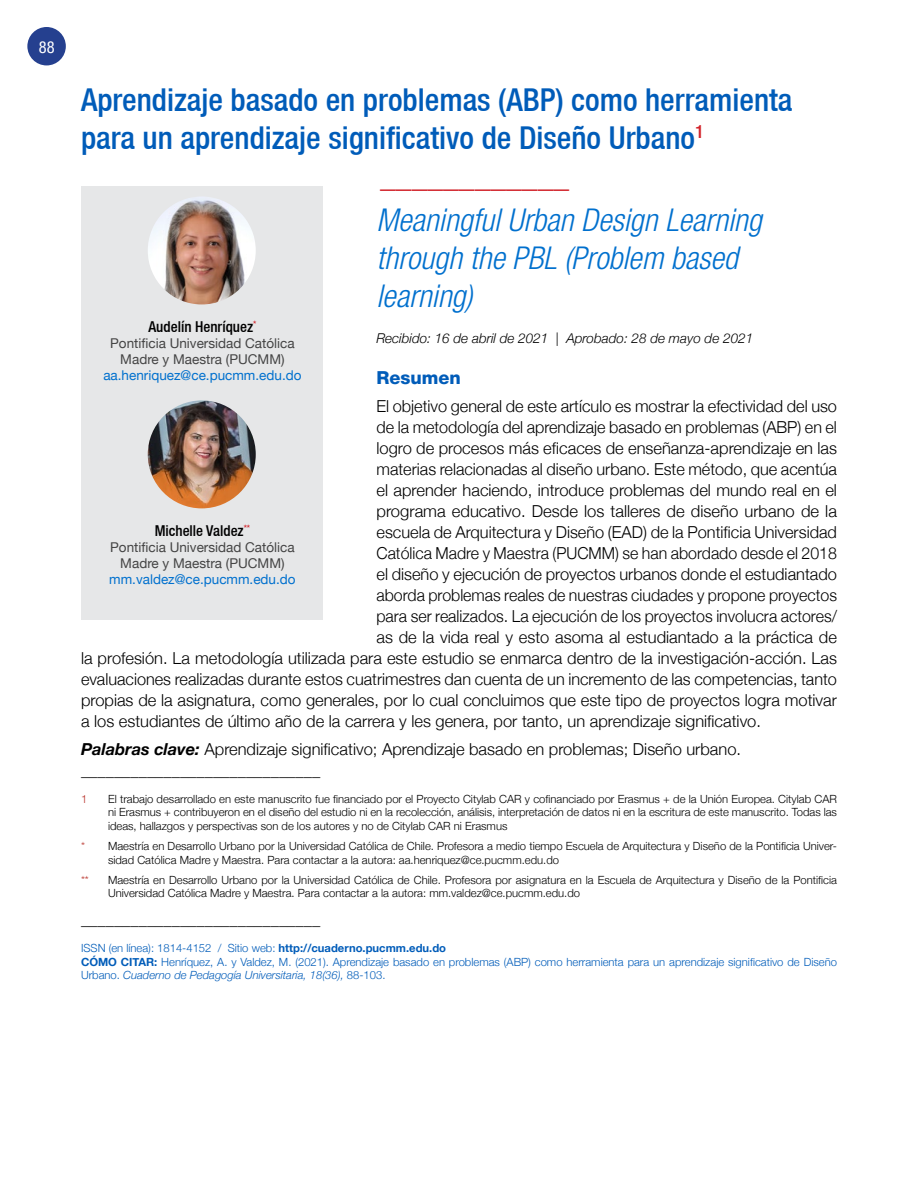
<style>
.page{position:relative;width:918px;height:1188px;background:#fff}
.page>*{position:absolute;margin:0;border:0;box-sizing:border-box;transform-origin:0 0}
.t1{font:500 condensed 31.5px "Helvetica Neue";color:#005cb9}
.t2{font:italic 300 condensed 31.5px/37.8px "Helvetica Neue LT Std";color:#0070ce}
.t3{font:500 condensed 31.5px "Helvetica Neue";color:#d2232a}
.t4{font:800 18px "Helvetica Neue";color:#005cb9}
.t5{font:300 16.5px/21px "Helvetica Neue";color:#000}
.t6{font:italic condensed 16.5px "Helvetica Neue";color:#fff}
.t7{font:500 condensed 15px "Helvetica Neue";color:#000}
.t8{font:13.5px/16.2px "Helvetica Neue";color:#444;text-align:center}
.t9{font:13.5px "Helvetica Neue";color:#0070ce}
.t10{font:italic 300 13.5px "Helvetica Neue";color:#000}
.t11{font:300 11.25px/13.5px "Helvetica Neue";color:#000}
.t12{font:300 11.25px/13.5px "Helvetica Neue";color:#005cb9}
.t13{font:300 11.25px "Helvetica Neue";color:#b83129}
.s1{font-weight:700;font-style:italic}
.s2{color:#b83129}
.s3{font-weight:700}
.s4{font-style:italic}
</style>
<div class="page">
<div style="left:27px;top:27px;width:39px;height:38px;background:#25408f;border-radius:50%"></div>
<div style="left:81px;top:186px;width:241px;height:434px;background:#e6e7e8"></div>
<img style="left:148px;top:196px;width:108px;height:108px;border-radius:54px">
<img style="left:148px;top:400px;width:108px;height:108px;border-radius:54px">
<p class="t6" style="left:39px;top:37px;width:17px">88</p>
<h1 class="t1" style="left:81px;top:81px;width:713px">Aprendizaje basado en problemas (ABP) como herramienta</h1>
<h1 class="t1" style="left:81px;top:119px;width:624px">para un aprendizaje significativo de Diseño Urbano<sup>1</sup></h1>
<h1 class="t3" style="left:380px;top:157px;width:190px">____________</h1>
<h1 class="t2" style="left:376px;top:202px;width:387px">Meaningful Urban Design Learning through the PBL (Problem based learning)</h1>
<p class="t10" style="left:376px;top:327px;width:378px">Recibido: 16 de abril de 2021 | Aprobado: 28 de mayo de 2021</p>
<p class="t4" style="left:376px;top:367px;width:86px">Resumen</p>
<p class="t5" style="left:376px;top:395px;width:462px">El objetivo general de este artículo es mostrar la efectividad del uso</p>
<p class="t5" style="left:376px;top:416px;width:462px">de la metodología del aprendizaje basado en problemas (ABP) en el</p>
<p class="t5" style="left:376px;top:437px;width:462px">logro de procesos más eficaces de enseñanza-aprendizaje en las</p>
<p class="t5" style="left:376px;top:458px;width:462px">materias relacionadas al diseño urbano. Este método, que acentúa</p>
<p class="t5" style="left:376px;top:479px;width:462px">el aprender haciendo, introduce problemas del mundo real en el</p>
<p class="t5" style="left:376px;top:500px;width:462px">programa educativo. Desde los talleres de diseño urbano de la</p>
<p class="t5" style="left:376px;top:521px;width:462px">escuela de Arquitectura y Diseño (EAD) de la Pontificia Universidad</p>
<p class="t5" style="left:376px;top:542px;width:462px">Católica Madre y Maestra (PUCMM) se han abordado desde el 2018</p>
<p class="t5" style="left:376px;top:563px;width:462px">el diseño y ejecución de proyectos urbanos donde el estudiantado</p>
<p class="t5" style="left:376px;top:584px;width:462px">aborda problemas reales de nuestras ciudades y propone proyectos</p>
<p class="t5" style="left:376px;top:605px;width:462px">para ser realizados. La ejecución de los proyectos involucra actores/</p>
<p class="t5" style="left:376px;top:626px;width:462px">as de la vida real y esto asoma al estudiantado a la práctica de</p>
<p class="t5" style="left:81px;top:647px;width:758px">la profesión. La metodología utilizada para este estudio se enmarca dentro de la investigación-acción. Las</p>
<p class="t5" style="left:81px;top:668px;width:758px">evaluaciones realizadas durante estos cuatrimestres dan cuenta de un incremento de las competencias, tanto</p>
<p class="t5" style="left:81px;top:689px;width:758px">propias de la asignatura, como generales, por lo cual concluimos que este tipo de proyectos logra motivar</p>
<p class="t5" style="left:81px;top:710px;width:682px">a los estudiantes de último año de la carrera y les genera, por tanto, un aprendizaje significativo.</p>
<p class="t5" style="left:81px;top:738px;width:662px"><span class="s1">Palabras clave:</span> Aprendizaje significativo; Aprendizaje basado en problemas; Diseño urbano. _____________________________</p>
<p class="t13" style="left:81px;top:790px;width:8px">1</p>
<p class="t11" style="left:108px;top:792px;width:731px;text-align:justify">El trabajo desarrollado en este manuscrito fue financiado por el Proyecto Citylab CAR y cofinanciado por Erasmus + de la Unión Europea. Citylab CAR ni Erasmus + contribuyeron en el diseño del estudio ni en la recolección, análisis, interpretación de datos ni en la escritura de este manuscrito. Todas las ideas, hallazgos y perspectivas son de los autores y no de Citylab CAR ni Erasmus</p>
<p class="t11" style="left:108px;top:839px;width:730px;text-indent:-27px"><span class="s2">*</span> Maestría en Desarrollo Urbano por la Universidad Católica de Chile. Profesora a medio tiempo Escuela de Arquitectura y Diseño de la Pontificia Univer&shy;sidad Católica Madre y Maestra. Para contactar a la autora: aa.henriquez@ce.pucmm.edu.do</p>
<p class="t13" style="left:81px;top:871px;width:9px">**</p>
<p class="t11" style="left:108px;top:873px;width:731px">Maestría en Desarrollo Urbano por la Universidad Católica de Chile. Profesora por asignatura en la Escuela de Arquitectura y Diseño de la Pontificia<br>Universidad Católica Madre y Maestra. Para contactar a la autora: mm.valdez@ce.pucmm.edu.do</p>
<p class="t5" style="left:81px;top:908px;width:241px">_____________________________</p>
<p class="t12" style="left:81px;top:941px;width:758px">ISSN (en línea): 1814-4152 / Sitio web: <span class="s3">http://cuaderno.pucmm.edu.do<br>CÓMO CITAR:</span> Henríquez, A. y Valdez, M. (2021). Aprendizaje basado en problemas (ABP) como herramienta para un aprendizaje significativo de Diseño<br>Urbano. <span class="s4">Cuaderno de Pedagogía Universitaria, 18(36),</span> 88-103.</p>
<p class="t7" style="left:149px;top:318px;width:109px">Audelín Henríquez<sup>*</sup></p>
<p class="t8" style="left:110px;top:336px;width:186px">Pontificia Universidad Católica<br>Madre y Maestra (PUCMM)</p>
<p class="t9" style="left:103px;top:366px;width:200px">aa.henriquez@ce.pucmm.edu.do</p>
<p class="t7" style="left:155px;top:521px;width:97px">Michelle Valdez<sup>**</sup></p>
<p class="t8" style="left:110px;top:540px;width:186px">Pontificia Universidad Católica<br>Madre y Maestra (PUCMM)</p>
<p class="t9" style="left:109px;top:570px;width:188px">mm.valdez@ce.pucmm.edu.do</p>
</div>
